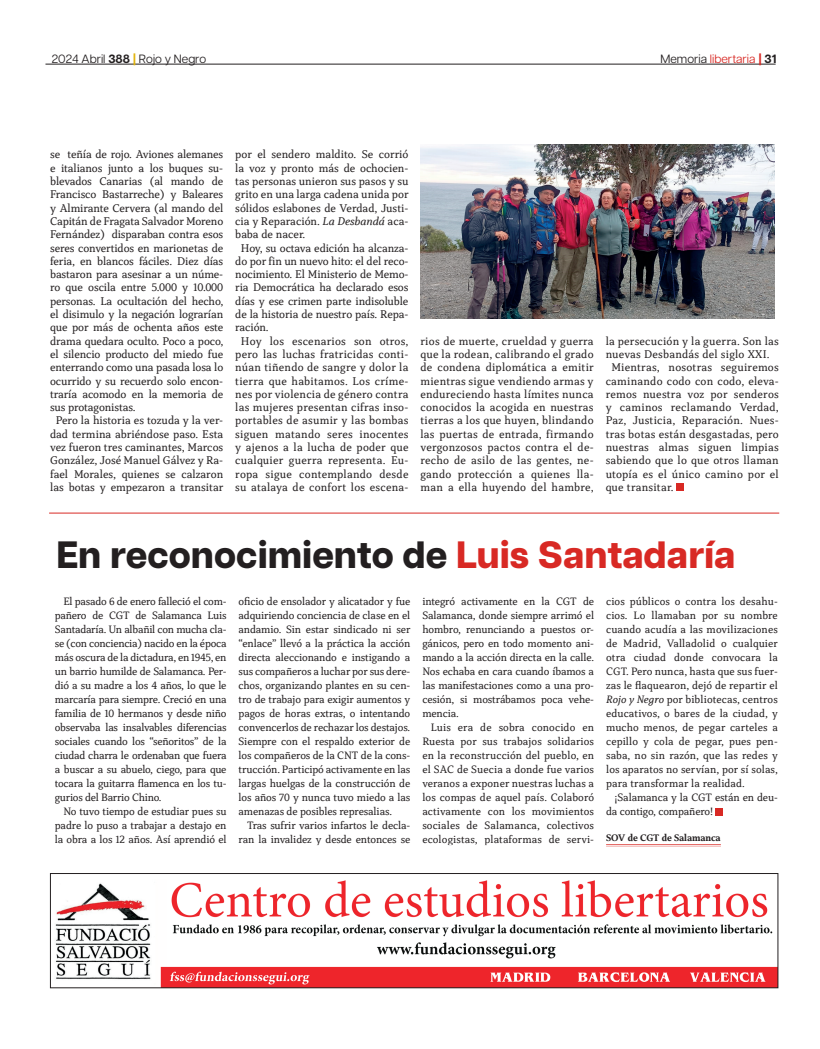
<style>
.page{position:relative;width:820px;height:1049px;background:#fff}
.page>*{position:absolute;margin:0;border:0;box-sizing:border-box;transform-origin:0 0}
.t1{font:800 38px "Articulat CF";color:#231f20}
.t2{font:12px "Articulat CF";color:#231f20}
.t3{font:12px "Articulat CF";color:#d82924}
.t4{font:11.8px/13.3px "Capitolina W03";color:#231f20;text-align:justify}
.t5{font:11.8px "Capitolina W03";letter-spacing:.02em;color:#231f20}
.t6{font:11.3px/14px "Capitolina W03";letter-spacing:-.01em;color:#231f20;text-align:justify}
.t7{font:700 10px "Capitolina W03";letter-spacing:-.01em;color:#231f20}
.s1{font-weight:700}
.s2{font-weight:800;color:#e1b309}
.s3{color:#231f20}
.s4{font-weight:800}
.s5{font-weight:700;color:#231f20}
.s6{font-style:italic}
.s7{color:#d82924}
</style>
<div class="page">
<hr style="left:49px;top:513px;width:730px;height:1px;background:#d82924">
<img style="left:55px;top:880px;width:721px;height:106px">
<div style="left:50px;top:873px;width:728px;height:115px;border:1px solid #231f20"></div>
<div style="left:676px;top:484px;width:7px;height:7px;background:#d82924"></div>
<img style="left:420px;top:144px;width:354px;height:175px">
<hr style="left:45px;top:64px;width:730px;height:1px;background:#231f20">
<p class="t2" style="left:52px;top:52px;width:156px">2024 Abril <span class="s1">388</span> <span class="s2">|</span> Rojo y Negro</p>
<p class="t3" style="left:660px;top:52px;width:117px"><span class="s3">Memoria</span> libertaria <span class="s4">|</span> <span class="s5">31</span></p>
<p class="t4" style="left:50px;top:148px;width:174px">se teñía de rojo. Aviones alemanes</p>
<p class="t4" style="left:50px;top:161px;width:175px">e italianos junto a los buques su-</p>
<p class="t4" style="left:50px;top:175px;width:175px">blevados Canarias (al mando de</p>
<p class="t4" style="left:50px;top:188px;width:174px">Francisco Bastarreche) y Baleares</p>
<p class="t4" style="left:50px;top:201px;width:175px">y Almirante Cervera (al mando del</p>
<p class="t4" style="left:50px;top:215px;width:175px">Capitán de Fragata Salvador Moreno</p>
<p class="t4" style="left:50px;top:228px;width:175px">Fernández) disparaban contra esos</p>
<p class="t4" style="left:50px;top:241px;width:175px">seres convertidos en marionetas de</p>
<p class="t4" style="left:50px;top:254px;width:175px">feria, en blancos fáciles. Diez días</p>
<p class="t4" style="left:50px;top:268px;width:175px">bastaron para asesinar a un núme-</p>
<p class="t4" style="left:50px;top:281px;width:174px">ro que oscila entre 5.000 y 10.000</p>
<p class="t4" style="left:50px;top:294px;width:175px">personas. La ocultación del hecho,</p>
<p class="t4" style="left:50px;top:308px;width:174px">el disimulo y la negación lograrían</p>
<p class="t4" style="left:50px;top:321px;width:175px">que por más de ochenta años este</p>
<p class="t4" style="left:50px;top:334px;width:174px">drama quedara oculto. Poco a poco,</p>
<p class="t4" style="left:50px;top:348px;width:175px">el silencio producto del miedo fue</p>
<p class="t4" style="left:50px;top:361px;width:174px">enterrando como una pasada losa lo</p>
<p class="t4" style="left:50px;top:374px;width:175px">ocurrido y su recuerdo solo encon-</p>
<p class="t4" style="left:50px;top:387px;width:174px">traría acomodo en la memoria de</p>
<p class="t4" style="left:50px;top:401px;width:87px">sus protagonistas.</p>
<p class="t4" style="left:56px;top:414px;width:169px">Pero la historia es tozuda y la ver-</p>
<p class="t4" style="left:50px;top:427px;width:175px">dad termina abriéndose paso. Esta</p>
<p class="t4" style="left:50px;top:441px;width:175px">vez fueron tres caminantes, Marcos</p>
<p class="t4" style="left:50px;top:454px;width:175px">González, José Manuel Gálvez y Ra-</p>
<p class="t4" style="left:50px;top:467px;width:175px">fael Morales, quienes se calzaron</p>
<p class="t4" style="left:50px;top:481px;width:175px">las botas y empezaron a transitar</p>
<p class="t4" style="left:235px;top:148px;width:175px">por el sendero maldito. Se corrió</p>
<p class="t4" style="left:235px;top:161px;width:175px">la voz y pronto más de ochocien-</p>
<p class="t4" style="left:235px;top:175px;width:175px">tas personas unieron sus pasos y su</p>
<p class="t4" style="left:235px;top:188px;width:175px">grito en una larga cadena unida por</p>
<p class="t4" style="left:235px;top:201px;width:175px">sólidos eslabones de Verdad, Justi-</p>
<p class="t4" style="left:235px;top:215px;width:175px">cia y Reparación. <span class="s6">La Desbandá</span> aca-</p>
<p class="t4" style="left:235px;top:228px;width:71px">baba de nacer.</p>
<p class="t4" style="left:241px;top:241px;width:169px">Hoy, su octava edición ha alcanza-</p>
<p class="t4" style="left:235px;top:254px;width:175px">do por fin un nuevo hito: el del reco-</p>
<p class="t4" style="left:235px;top:268px;width:175px">nocimiento. El Ministerio de Memo-</p>
<p class="t4" style="left:235px;top:281px;width:174px">ria Democrática ha declarado esos</p>
<p class="t4" style="left:235px;top:294px;width:174px">días y ese crimen parte indisoluble</p>
<p class="t4" style="left:235px;top:308px;width:175px">de la historia de nuestro país. Repa-</p>
<p class="t4" style="left:235px;top:321px;width:35px">ración.</p>
<p class="t5" style="left:241px;top:334px;width:169px">Hoy los escenarios son otros,</p>
<p class="t5" style="left:235px;top:347px;width:175px">pero las luchas fratricidas conti-</p>
<p class="t5" style="left:235px;top:360px;width:175px">núan tiñendo de sangre y dolor la</p>
<p class="t5" style="left:235px;top:374px;width:175px">tierra que habitamos. Los críme-</p>
<p class="t5" style="left:235px;top:387px;width:175px">nes por violencia de género contra</p>
<p class="t5" style="left:235px;top:400px;width:175px">las mujeres presentan cifras inso-</p>
<p class="t5" style="left:235px;top:414px;width:175px">portables de asumir y las bombas</p>
<p class="t5" style="left:235px;top:427px;width:175px">siguen matando seres inocentes</p>
<p class="t5" style="left:235px;top:440px;width:175px">y ajenos a la lucha de poder que</p>
<p class="t5" style="left:235px;top:454px;width:175px">cualquier guerra representa. Eu-</p>
<p class="t5" style="left:235px;top:467px;width:174px">ropa sigue contemplando desde</p>
<p class="t5" style="left:235px;top:480px;width:175px">su atalaya de confort los escena-</p>
<p class="t4" style="left:420px;top:334px;width:175px">rios de muerte, crueldad y guerra que la rodean, calibrando el grado de condena diplomática a emitir mientras sigue vendiendo armas y endureciendo hasta límites nunca conocidos la acogida en nuestras tierras a los que huyen, blindando las puertas de entrada, firmando vergonzosos pactos contra el de&shy;recho de asilo de las gentes, ne&shy;gando protección a quienes lla&shy;man a ella huyendo del hambre,</p>
<p class="t5" style="left:605px;top:334px;width:175px">la persecución y la guerra. Son las</p>
<p class="t5" style="left:605px;top:347px;width:165px">nuevas Desbandás del siglo XXI.</p>
<p class="t5" style="left:611px;top:360px;width:169px">Mientras, nosotras seguiremos</p>
<p class="t5" style="left:605px;top:374px;width:175px">caminando codo con codo, eleva-</p>
<p class="t5" style="left:605px;top:387px;width:175px">remos nuestra voz por senderos</p>
<p class="t5" style="left:605px;top:400px;width:175px">y caminos reclamando Verdad,</p>
<p class="t5" style="left:605px;top:414px;width:175px">Paz, Justicia, Reparación. Nues-</p>
<p class="t5" style="left:605px;top:427px;width:174px">tras botas están desgastadas, pero</p>
<p class="t5" style="left:605px;top:440px;width:175px">nuestras almas siguen limpias</p>
<p class="t5" style="left:605px;top:454px;width:174px">sabiendo que lo que otros llaman</p>
<p class="t5" style="left:605px;top:467px;width:174px">utopía es el único camino por el</p>
<p class="t5" style="left:605px;top:480px;width:69px">que transitar.</p>
<h1 class="t1" style="left:56px;top:532px;width:680px">En reconocimiento de <span class="s7">Luis Santadaría</span></h1>
<p class="t6" style="left:55px;top:595px;width:173px;text-indent:9px">El pasado 6 de enero falleció el com&shy;pañero de CGT de Salamanca Luis Santadaría. Un albañil con mucha cla&shy;se (con conciencia) nacido en la época más oscura de la dictadura, en 1945, en un barrio humilde de Salamanca. Per&shy;dió a su madre a los 4 años, lo que le marcaría para siempre. Creció en una familia de 10 hermanos y desde niño observaba las insalvables diferencias sociales cuando los “señoritos” de la ciudad charra le ordenaban que fuera a buscar a su abuelo, ciego, para que tocara la guitarra flamenca en los tu&shy;gurios del Barrio Chino.</p>
<p class="t6" style="left:55px;top:805px;width:173px;text-indent:9px">No tuvo tiempo de estudiar pues su padre lo puso a trabajar a destajo en la obra a los 12 años. Así aprendió el</p>
<p class="t6" style="left:238px;top:595px;width:173px">oficio de ensolador y alicatador y fue adquiriendo conciencia de clase en el andamio. Sin estar sindicado ni ser “enlace” llevó a la práctica la acción directa aleccionando e instigando a sus compañeros a luchar por sus dere&shy;chos, organizando plantes en su cen&shy;tro de trabajo para exigir aumentos y pagos de horas extras, o intentando convencerlos de rechazar los destajos.<br>Siempre con el respaldo exterior de los compañeros de la CNT de la cons&shy;trucción. Participó activamente en las largas huelgas de la construcción de los años 70 y nunca tuvo miedo a las amenazas de posibles represalias.</p>
<p class="t6" style="left:238px;top:819px;width:173px;text-align:right">Tras sufrir varios infartos le decla&shy;ran la invalidez y desde entonces se</p>
<p class="t6" style="left:422px;top:595px;width:173px">integró activamente en la CGT de Salamanca, donde siempre arrimó el hombro, renunciando a puestos or&shy;gánicos, pero en todo momento ani&shy;mando a la acción directa en la calle.<br>Nos echaba en cara cuando íbamos a las manifestaciones como a una pro&shy;cesión, si mostrábamos poca vehe&shy;mencia.</p>
<p class="t6" style="left:422px;top:721px;width:173px;text-indent:9px">Luis era de sobra conocido en Ruesta por sus trabajos solidarios en la reconstrucción del pueblo, en el SAC de Suecia a donde fue varios veranos a exponer nuestras luchas a los compas de aquel país. Colaboró activamente con los movimientos sociales de Salamanca, colectivos ecologistas, plataformas de servi-</p>
<p class="t6" style="left:606px;top:595px;width:173px">cios públicos o contra los desahu&shy;cios. Lo llamaban por su nombre cuando acudía a las movilizaciones de Madrid, Valladolid o cualquier otra ciudad donde convocara la CGT. Pero nunca, hasta que sus fuer&shy;zas le flaquearon, dejó de repartir el <span class="s6">Rojo y Negro</span> por bibliotecas, centros educativos, o bares de la ciudad, y mucho menos, de pegar carteles a cepillo y cola de pegar, pues pen&shy;saba, no sin razón, que las redes y los aparatos no servían, por sí solas, para transformar la realidad.</p>
<p class="t6" style="left:606px;top:791px;width:173px;text-indent:9px">¡Salamanca y la CGT están en deu&shy;da contigo, compañero!</p>
<p class="t7" style="left:606px;top:832px;width:116px">SOV de CGT de Salamanca</p>
</div>
